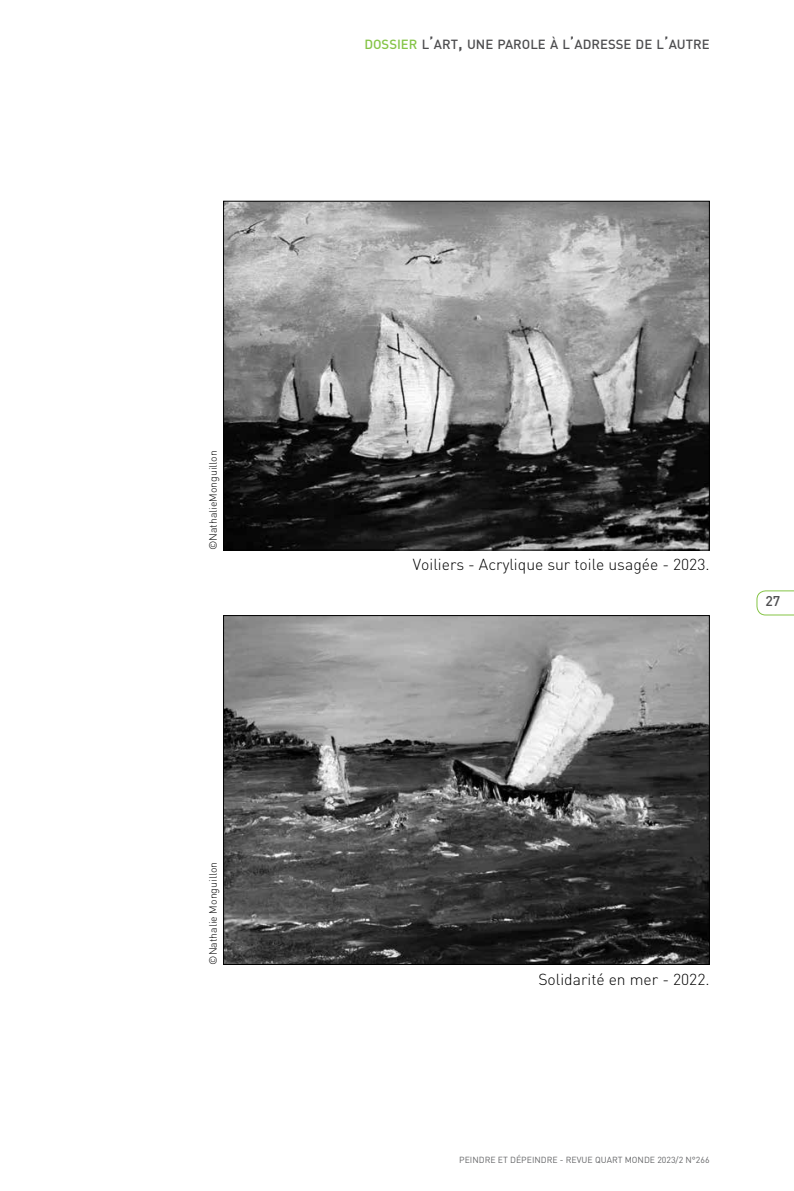
<style>
.page{position:relative;width:794px;height:1191px;background:#fff}
.page>*{position:absolute;margin:0;border:0;box-sizing:border-box;transform-origin:0 0}
.t1{font:300 15.75px "DIN";color:#000}
.t2{font:500 14px "DIN";color:#4d4d4f}
.t3{font:500 13.12px "DIN";color:#4d4d4f}
.t4{font:300 10.5px "DIN";color:#000}
.t5{font:8.75px "DIN";color:#636466}
.s1{color:#85c446}
.s2{font-size:17.5px}
</style>
<div class="page">
<svg style="left:756px;top:590px;width:38px;height:25px"></svg>
<img style="left:225px;top:203px;width:482px;height:345px">
<img style="left:225px;top:617px;width:482px;height:345px">
<p class="t3" style="left:364px;top:36px;width:347px"><span class="s1">DOSSIER</span> L<span class="s2">’</span>ART<span class="s2">,</span> UNE PAROLE À L<span class="s2">’</span>ADRESSE DE L<span class="s2">’</span>AUTRE</p>
<p class="t4" style="left:207px;top:550px;width:102px;rotate:-90deg">©NathalieMonguillon</p>
<p class="t4" style="left:207px;top:964px;width:104px;rotate:-90deg">©Nathalie Monguillon</p>
<p class="t1" style="left:413px;top:555px;width:298px">Voiliers - Acrylique sur toile usagée - 2023.</p>
<p class="t2" style="left:765px;top:592px;width:16px">27</p>
<p class="t1" style="left:538px;top:969px;width:173px">Solidarité en mer - 2022.</p>
<p class="t5" style="left:459px;top:1154px;width:252px">PEINDRE ET DÉPEINDRE - REVUE QUART MONDE 2023/2 N°266</p>
</div>
